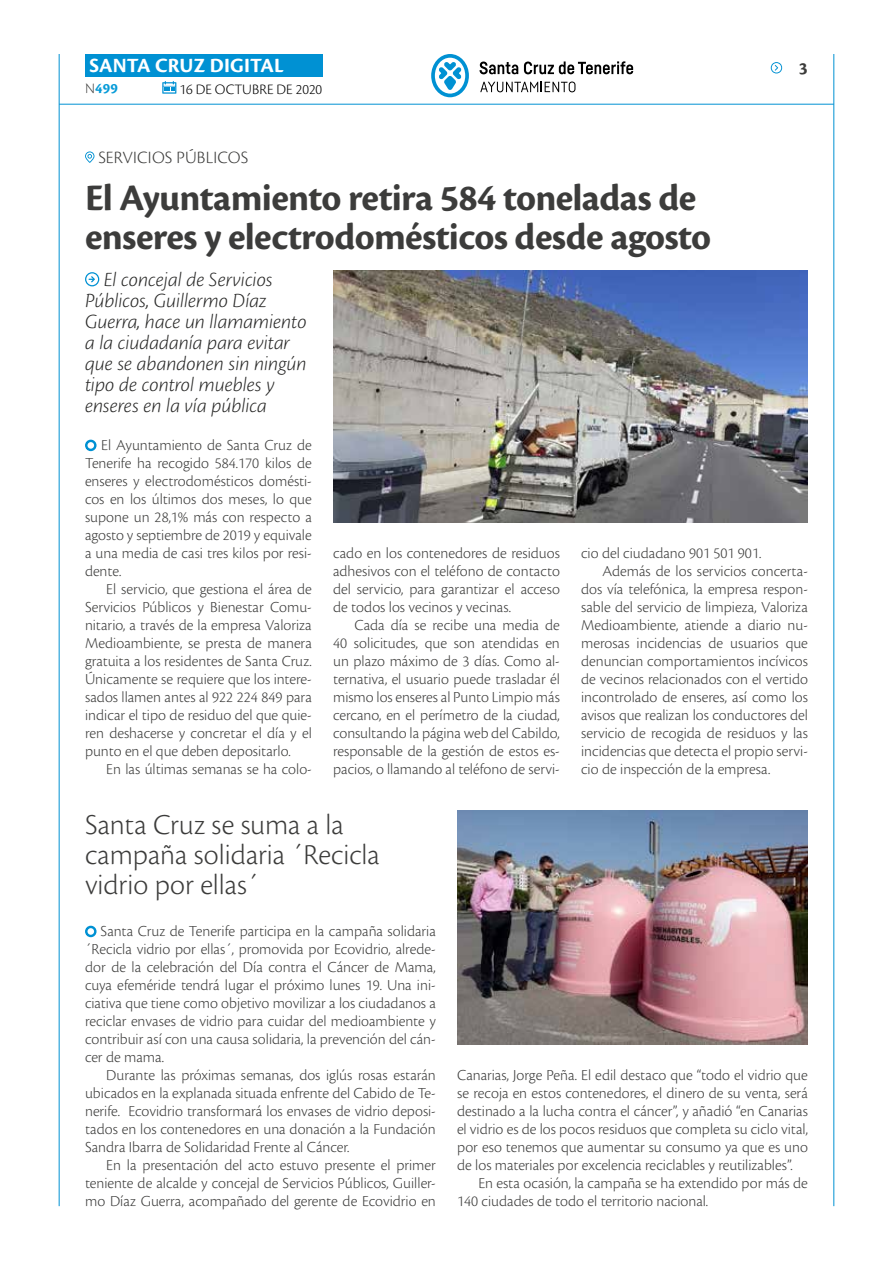
<style>
.page{position:relative;width:893px;height:1263px;background:#fff}
.page>*{position:absolute;margin:0;border:0;box-sizing:border-box;transform-origin:0 0}
.t1{font:700 39px/39px "Cronos Pro";letter-spacing:-.015em;color:#3c3c3b}
.t2{font:300 30px/30px "Cronos Pro";color:#3c3c3b}
.t3{font:italic 300 21px/21px "Cronos Pro";letter-spacing:-.005em;color:#282827}
.t4{font:700 21px "Cronos Pro";letter-spacing:.005em;color:#fff}
.t5{font:300 18px "Cronos Pro";letter-spacing:.01em;color:#3c3c3b}
.t6{font:700 18px "Cronos Pro";color:#3c3c3b}
.t7{font:300 15.9px/18px "Cronos Pro";color:#3c3c3b;text-align:justify}
.t8{font:300 15px "Cronos Pro";color:#000}
.t9{font:700 15px "Cronos Pro";color:#079bd8}
.s1{font-weight:300;color:#3c3c3b}
</style>
<div class="page">
<hr style="left:59px;top:104px;width:775px;height:1px;background:#0091d3">
<div style="left:85px;top:54px;width:238px;height:23px;background:#0091d3"></div>
<svg style="left:162px;top:81px;width:14px;height:13px"></svg>
<hr style="left:59px;top:54px;width:1px;height:1152px;background:#0091d3">
<hr style="left:833px;top:54px;width:1px;height:1152px;background:#0091d3">
<svg style="left:771px;top:62px;width:12px;height:11px"></svg>
<svg style="left:431px;top:54px;width:38px;height:43px"></svg>
<svg style="left:480px;top:62px;width:38px;height:12px"></svg>
<svg style="left:524px;top:61px;width:109px;height:13px"></svg>
<svg style="left:480px;top:82px;width:95px;height:10px"></svg>
<svg style="left:85px;top:925px;width:12px;height:13px"></svg>
<svg style="left:85px;top:439px;width:12px;height:13px"></svg>
<img style="left:333px;top:270px;width:475px;height:252px">
<svg style="left:85px;top:272px;width:14px;height:14px"></svg>
<img style="left:457px;top:810px;width:351px;height:234px">
<svg style="left:85px;top:151px;width:9px;height:12px"></svg>
<h3 class="t4" style="left:89px;top:53px;width:196px">SANTA CRUZ DIGITAL</h3>
<p class="t9" style="left:85px;top:80px;width:34px"><span class="s1">N</span>499</p>
<p class="t8" style="left:179px;top:80px;width:144px">16 DE OCTUBRE DE 2020</p>
<p class="t5" style="left:98px;top:147px;width:151px">SERVICIOS PÚBLICOS</p>
<h1 class="t1" style="left:85px;top:179px;width:628px">El Ayuntamiento retira 584 toneladas de enseres y electrodomésticos desde agosto</h1>
<h3 class="t3" style="left:85px;top:269px;width:223px;text-indent:19px">El concejal de Servicios<br>Públicos, Guillermo Díaz<br>Guerra, hace un llamamiento a la ciudadanía para evitar que se abandonen sin ningún tipo de control muebles y enseres en la vía pública</h3>
<p class="t6" style="left:799px;top:58px;width:10px">3</p>
<p class="t7" style="left:85px;top:436px;width:228px;text-indent:16px">El Ayuntamiento de Santa Cruz de Tenerife ha recogido 584.170 kilos de enseres y electrodomésticos domésti&shy;cos en los últimos dos meses, lo que supone un 28,1% más con respecto a agosto y septiembre de 2019 y equivale a una media de casi tres kilos por resi&shy;dente.</p>
<p class="t7" style="left:85px;top:580px;width:228px;text-indent:21px">El servicio, que gestiona el área de Servicios Públicos y Bienestar Comu&shy;nitario, a través de la empresa Valoriza Medioambiente, se presta de manera gratuita a los residentes de Santa Cruz.<br>Únicamente se requiere que los intere&shy;sados llamen antes al 922 224 849 para indicar el tipo de residuo del que quie&shy;ren deshacerse y concretar el día y el punto en el que deben depositarlo.</p>
<p class="t7" style="left:106px;top:760px;width:207px">En las últimas semanas se ha colo-</p>
<p class="t7" style="left:333px;top:544px;width:228px">cado en los contenedores de residuos adhesivos con el teléfono de contacto del servicio, para garantizar el acceso de todos los vecinos y vecinas.</p>
<p class="t7" style="left:333px;top:616px;width:228px;text-indent:21px">Cada día se recibe una media de 40 solicitudes, que son atendidas en un plazo máximo de 3 días. Como al&shy;ternativa, el usuario puede trasladar él mismo los enseres al Punto Limpio más cercano, en el perímetro de la ciudad, consultando la página web del Cabildo, responsable de la gestión de estos es&shy;pacios, o llamando al teléfono de servi-</p>
<h2 class="t2" style="left:85px;top:809px;width:296px">Santa Cruz se suma a la campaña solidaria ´Recicla vidrio por ellas´</h2>
<p class="t7" style="left:581px;top:544px;width:182px">cio del ciudadano 901 501 901.</p>
<p class="t7" style="left:602px;top:562px;width:207px">Además de los servicios concerta-</p>
<p class="t7" style="left:581px;top:580px;width:228px">dos vía telefónica, la empresa respon-</p>
<p class="t7" style="left:581px;top:598px;width:228px">sable del servicio de limpieza, Valoriza</p>
<p class="t7" style="left:581px;top:616px;width:228px">Medioambiente, atiende a diario nu-</p>
<p class="t7" style="left:581px;top:634px;width:228px">merosas incidencias de usuarios que</p>
<p class="t7" style="left:581px;top:652px;width:228px">denuncian comportamientos incívicos</p>
<p class="t7" style="left:581px;top:670px;width:228px">de vecinos relacionados con el vertido</p>
<p class="t7" style="left:581px;top:688px;width:228px">incontrolado de enseres, así como los</p>
<p class="t7" style="left:581px;top:706px;width:228px">avisos que realizan los conductores del</p>
<p class="t7" style="left:581px;top:724px;width:228px">servicio de recogida de residuos y las</p>
<p class="t7" style="left:581px;top:742px;width:228px">incidencias que detecta el propio servi-</p>
<p class="t7" style="left:581px;top:760px;width:191px">cio de inspección de la empresa.</p>
<p class="t7" style="left:85px;top:922px;width:352px;text-indent:16px">Santa Cruz de Tenerife participa en la campaña solidaria ´Recicla vidrio por ellas´, promovida por Ecovidrio, alrede&shy;dor de la celebración del Día contra el Cáncer de Mama, cuya efeméride tendrá lugar el próximo lunes 19. Una ini&shy;ciativa que tiene como objetivo movilizar a los ciudadanos a reciclar envases de vidrio para cuidar del medioambiente y contribuir así con una causa solidaria, la prevención del cán&shy;cer de mama.</p>
<p class="t7" style="left:85px;top:1066px;width:352px;text-indent:21px">Durante las próximas semanas, dos iglús rosas estarán ubicados en la explanada situada enfrente del Cabido de Te&shy;nerife. Ecovidrio transformará los envases de vidrio deposi&shy;tados en los contenedores en una donación a la Fundación Sandra Ibarra de Solidaridad Frente al Cáncer.</p>
<p class="t7" style="left:85px;top:1156px;width:352px;text-indent:21px">En la presentación del acto estuvo presente el primer teniente de alcalde y concejal de Servicios Públicos, Guiller&shy;mo Díaz Guerra, acompañado del gerente de Ecovidrio en</p>
<p class="t7" style="left:457px;top:1066px;width:352px">Canarias, Jorge Peña. El edil destaco que “todo el vidrio que</p>
<p class="t7" style="left:457px;top:1084px;width:352px">se recoja en estos contenedores, el dinero de su venta, será</p>
<p class="t7" style="left:457px;top:1102px;width:352px">destinado a la lucha contra el cáncer”, y añadió “en Canarias</p>
<p class="t7" style="left:457px;top:1120px;width:352px">el vidrio es de los pocos residuos que completa su ciclo vital,</p>
<p class="t7" style="left:457px;top:1138px;width:352px">por eso tenemos que aumentar su consumo ya que es uno</p>
<p class="t7" style="left:457px;top:1156px;width:337px">de los materiales por excelencia reciclables y reutilizables”.</p>
<p class="t7" style="left:478px;top:1174px;width:331px">En esta ocasión, la campaña se ha extendido por más de</p>
<p class="t7" style="left:457px;top:1192px;width:253px">140 ciudades de todo el territorio nacional.</p>
</div>
